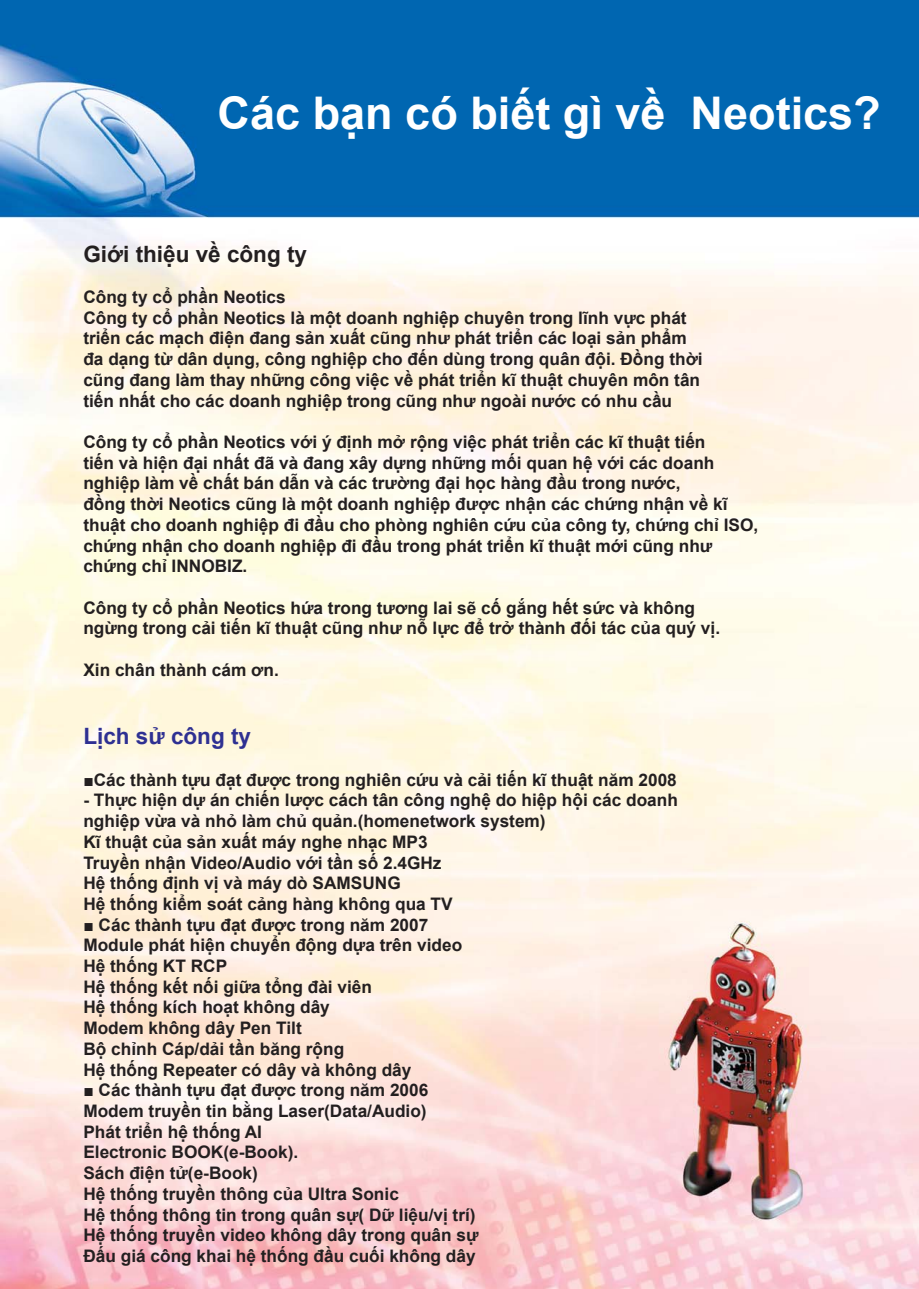
<style>
.page{position:relative;width:919px;height:1289px;background:#fff}
.page>*{position:absolute;margin:0;border:0;box-sizing:border-box;transform-origin:0 0}
.t1{font:700 45px "Arial";color:#fff}
.t2{font:700 22.5px "Arial";color:#231f20}
.t3{font:700 22.5px "Arial";color:#2e3092}
.t4{font:700 17.25px/20.7px "Arial";color:#231f20}
</style>
<div class="page">
<img style="left:1px;top:1px;width:917px;height:1287px">
<h1 class="t1" style="left:218px;top:88px;width:664px">Các bạn có biết gì về Neotics?</h1>
<h2 class="t2" style="left:83px;top:241px;width:225px">Giới thiệu về công ty</h2>
<p class="t4" style="left:83px;top:287px;width:620px">Công ty cổ phần Neotics<br>Công ty cổ phần Neotics là một doanh nghiệp chuyên trong lĩnh vực phát triển các mạch điện đang sản xuất cũng như phát triển các loại sản phẩm đa dạng từ dân dụng, công nghiệp cho đến dùng trong quân đội. Đồng thời cũng đang làm thay những công việc về phát triển kĩ thuật chuyên môn tân tiến nhất cho các doanh nghiệp trong cũng như ngoài nước có nhu cầu</p>
<p class="t4" style="left:83px;top:431px;width:676px">Công ty cổ phần Neotics với ý định mở rộng việc phát triển các kĩ thuật tiến<br>tiến và hiện đại nhất đã và đang xây dựng những mối quan hệ với các doanh nghiệp làm về chất bán dẫn và các trường đại học hàng đầu trong nước,<br>đồng thời Neotics cũng là một doanh nghiệp được nhận các chứng nhận về kĩ thuật cho doanh nghiệp đi đầu cho phòng nghiên cứu của công ty, chứng chỉ ISO, chứng nhận cho doanh nghiệp đi đầu trong phát triển kĩ thuật mới cũng như chứng chỉ INNOBIZ.</p>
<p class="t4" style="left:83px;top:597px;width:638px">Công ty cổ phần Neotics hứa trong tương lai sẽ cố gắng hết sức và không ngừng trong cải tiến kĩ thuật cũng như nỗ lực để trở thành đối tác của quý vị.</p>
<p class="t4" style="left:83px;top:659px;width:197px">Xin chân thành cám ơn.</p>
<h2 class="t3" style="left:83px;top:724px;width:169px">Lịch sử công ty</h2>
<p class="t4" style="left:83px;top:769px;width:595px">■Các thành tựu đạt được trong nghiên cứu và cải tiến kĩ thuật năm 2008</p>
<p class="t4" style="left:83px;top:790px;width:596px">- Thực hiện dự án chiến lược cách tân công nghệ do hiệp hội các doanh nghiệp vừa và nhỏ làm chủ quản.(homenetwork system)<br>Kĩ thuật của sản xuất máy nghe nhạc MP3<br>Truyền nhận Video/Audio với tần số 2.4GHz<br>Hệ thống định vị và máy dò SAMSUNG<br>Hệ thống kiểm soát cảng hàng không qua TV</p>
<p class="t4" style="left:83px;top:914px;width:380px">■ Các thành tựu đạt được trong năm 2007<br>Module phát hiện chuyển động dựa trên video<br>Hệ thống KT RCP<br>Hệ thống kết nối giữa tổng đài viên<br>Hệ thống kích hoạt không dây<br>Modem không dây Pen Tilt<br>Bộ chỉnh Cáp/dải tần băng rộng<br>Hệ thống Repeater có dây và không dây</p>
<p class="t4" style="left:83px;top:1079px;width:396px">■ Các thành tựu đạt được trong năm 2006<br>Modem truyền tin bằng Laser(Data/Audio)<br>Phát triển hệ thống AI<br>Electronic BOOK(e-Book).<br>Sách điện tử(e-Book)<br>Hệ thống truyền thông của Ultra Sonic<br>Hệ thống thông tin trong quân sự( Dữ liệu/vị trí)<br>Hệ thống truyền video không dây trong quân sự Đấu giá công khai hệ thống đầu cuối không dây</p>
</div>
